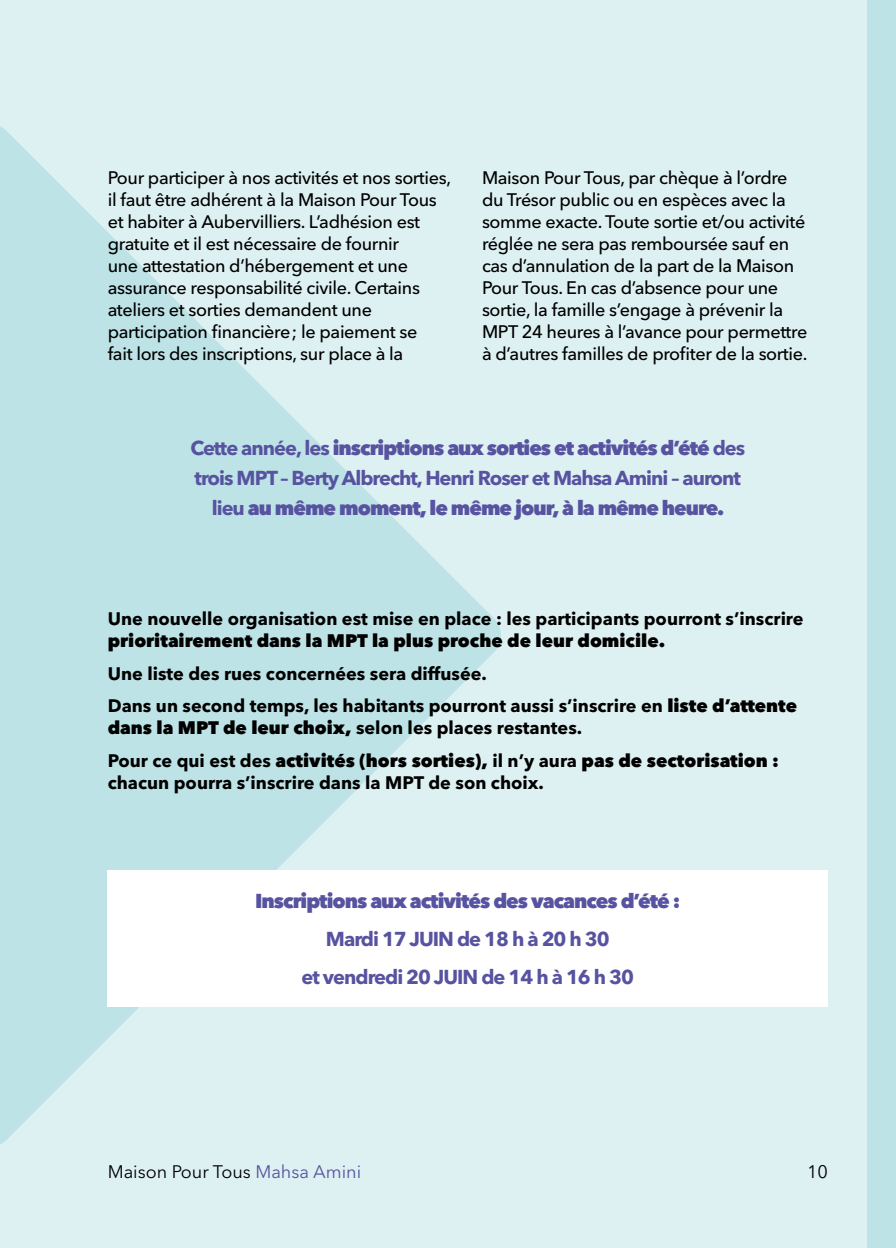
<style>
.page{position:relative;width:896px;height:1248px;background:#fff}
.page>*{position:absolute;margin:0;border:0;box-sizing:border-box;transform-origin:0 0}
.TitreN5{font:800 20px/30px "Avenir Next LT Pro";letter-spacing:-.05em;color:#5753a0;text-align:center}
.TitreN5-2{font:700 20px "Avenir Next LT Pro";letter-spacing:-.05em;color:#5753a0}
.TitreN6-Alt{font:500 18px/22px "Avenir Next LT Pro";letter-spacing:-.02em;color:#000}
.TitreN6_Alt{font:700 18px/21.6px "Avenir Next LT Pro";color:#000}
.t1{font:18px "Avenir Next LT Pro";color:#000}
.s1{font-weight:700}
.s2{font-weight:800}
.s3{color:#5753a0}
</style>
<div class="page">
<div style="left:0;top:0;width:867px;height:1247px;background:#def1f2"></div>
<div style="left:867px;top:0;width:29px;height:1247px;background:#bde3e6"></div>
<svg style="left:0;top:126px;width:503px;height:1018px;fill:#bde3e6"></svg>
<div style="left:108px;top:870px;width:720px;height:136px;background:#fff"></div>
<p class="TitreN6-Alt" style="left:108px;top:166px;width:345px">Pour participer à nos activités et nos sorties, il faut être adhérent à la Maison Pour Tous et habiter à Aubervilliers. L’adhésion est gratuite et il est nécessaire de fournir<br>une attestation d’hébergement et une assurance responsabilité civile. Certains ateliers et sorties demandent une participation financière; le paiement se<br>fait lors des inscriptions, sur place à la</p>
<p class="TitreN6-Alt" style="left:482px;top:166px;width:327px">Maison Pour Tous, par chèque à l’ordre du Trésor public ou en espèces avec la somme exacte. Toute sortie et/ou activité réglée ne sera pas remboursée sauf en cas d’annulation de la part de la Maison Pour Tous. En cas d’absence pour une sortie, la famille s’engage à prévenir la MPT 24 heures à l’avance pour permettre à d’autres familles de profiter de la sortie.</p>
<p class="TitreN5" style="left:190px;top:432px;width:556px"><span class="s1">Cette année, les</span> inscriptions aux sorties et activités d’été <span class="s1">des trois MPT – Berty Albrecht, Henri Roser et Mahsa Amini – auront lieu</span> au même moment, le même jour, à la même heure.</p>
<p class="TitreN6_Alt" style="left:108px;top:607px;width:697px">Une nouvelle organisation est mise en place : les participants pourront s’inscrire <span class="s2">prioritairement dans la MPT la plus proche de leur domicile.</span></p>
<p class="TitreN6_Alt" style="left:108px;top:662px;width:381px">Une liste des rues concernées sera diffusée.</p>
<p class="TitreN6_Alt" style="left:108px;top:695px;width:691px">Dans un second temps, les habitants pourront aussi s’inscrire en <span class="s2">liste d’attente dans la MPT de leur choix,</span> selon les places restantes.</p>
<p class="TitreN6_Alt" style="left:108px;top:749px;width:673px">Pour ce qui est des <span class="s2">activités (hors sorties),</span> il n’y aura <span class="s2">pas de sectorisation : </span>chacun pourra s’inscrire dans la MPT de son choix.</p>
<p class="TitreN5" style="left:255px;top:886px;width:427px">Inscriptions aux activités des vacances d’été :</p>
<p class="TitreN5-2" style="left:326px;top:926px;width:285px">Mardi 17 JUIN de 18 h à 20 h 30</p>
<p class="TitreN5-2" style="left:302px;top:964px;width:334px">et vendredi 20 JUIN de 14 h à 16 h 30</p>
<p class="t1" style="left:108px;top:1160px;width:255px">Maison Pour Tous <span class="s3">Mahsa Amini</span></p>
<p class="t1" style="left:807px;top:1160px;width:22px">10</p>
</div>
